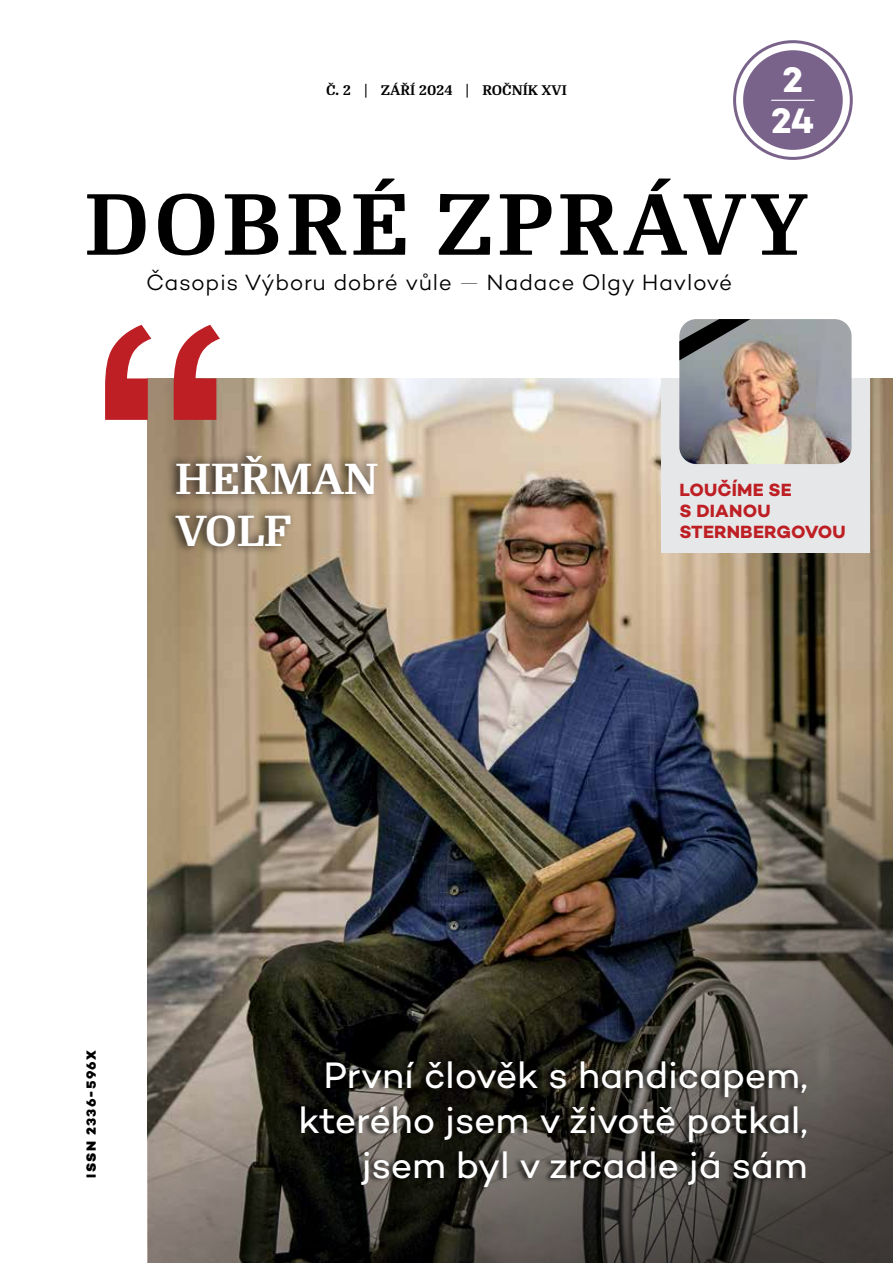
<style>
.page{position:relative;width:893px;height:1263px;background:#fff}
.page>*{position:absolute;margin:0;border:0;box-sizing:border-box;transform-origin:0 0}
.t1{font:600 84px "Re Public";letter-spacing:.05em;color:#000}
.t2{font:600 42px/52.5px "Re Public";color:#fff}
.t3{font:37.5px/45px "Campton";letter-spacing:-.005em;color:#fff;text-align:right}
.t4{font:700 36px/40.5px "Campton";color:#fff;text-align:center}
.t5{font:300 22.5px "Campton";letter-spacing:.025em;color:#000}
.t6{font:700 18px/21px "Campton";letter-spacing:.005em;color:#be1f24}
.t7{font:600 13.5px "Re Public";color:#000}
.t8{font:800 13.5px "Campton";letter-spacing:.09em;color:#000}
.s1{font-weight:100}
.s2{color:#fff}
</style>
<div class="page">
<img style="left:148px;top:378px;width:745px;height:885px">
<svg style="left:735px;top:42px;width:116px;height:116px"></svg>
<div style="left:733px;top:40px;width:120px;height:120px;border:3px solid #7a638a;border-radius:50%"></div>
<div style="left:743px;top:50px;width:100px;height:100px;background:#7a638a;border-radius:50%"></div>
<hr style="left:771px;top:100px;width:43px;height:1px;background:#fff">
<svg style="left:105px;top:325px;width:115px;height:95px"></svg>
<div style="left:293px;top:1056px;width:513px;height:136px;background:#000;opacity:.75"></div>
<div style="left:163px;top:446px;width:218px;height:110px;background:#000;opacity:.75"></div>
<div style="left:661px;top:378px;width:209px;height:175px;background:#e6e7e8"></div>
<img style="left:679px;top:319px;width:172px;height:145px">
<svg style="left:679px;top:319px;width:71px;height:41px;background:#6a6a69"></svg>
<p class="t7" style="left:326px;top:82px;width:242px">Č. 2 | ZÁŘÍ 2024 | ROČNÍK XVI</p>
<p class="t4" style="left:771px;top:59px;width:45px">2<br>24</p>
<h1 class="t1" style="left:85px;top:174px;width:724px">DOBRÉ ZPRÁVY</h1>
<p class="t5" style="left:146px;top:268px;width:602px">Časopis Výboru dobré vůle <span class="s1">—</span> Nadace Olgy Havlové <span class="s2">|</span></p>
<p class="t2" style="left:176px;top:454px;width:204px">HEŘMAN<br>VOLF</p>
<p class="t6" style="left:679px;top:479px;width:168px">LOUČÍME SE<br>S DIANOU<br>STERNBERGOVOU</p>
<p class="t8" style="left:83px;top:1178px;width:129px;rotate:-90deg">ISSN 2336-596X</p>
<p class="t3" style="left:299px;top:1052px;width:511px">První člověk s handicapem, kterého jsem v životě potkal, jsem byl v zrcadle já sám</p>
</div>
